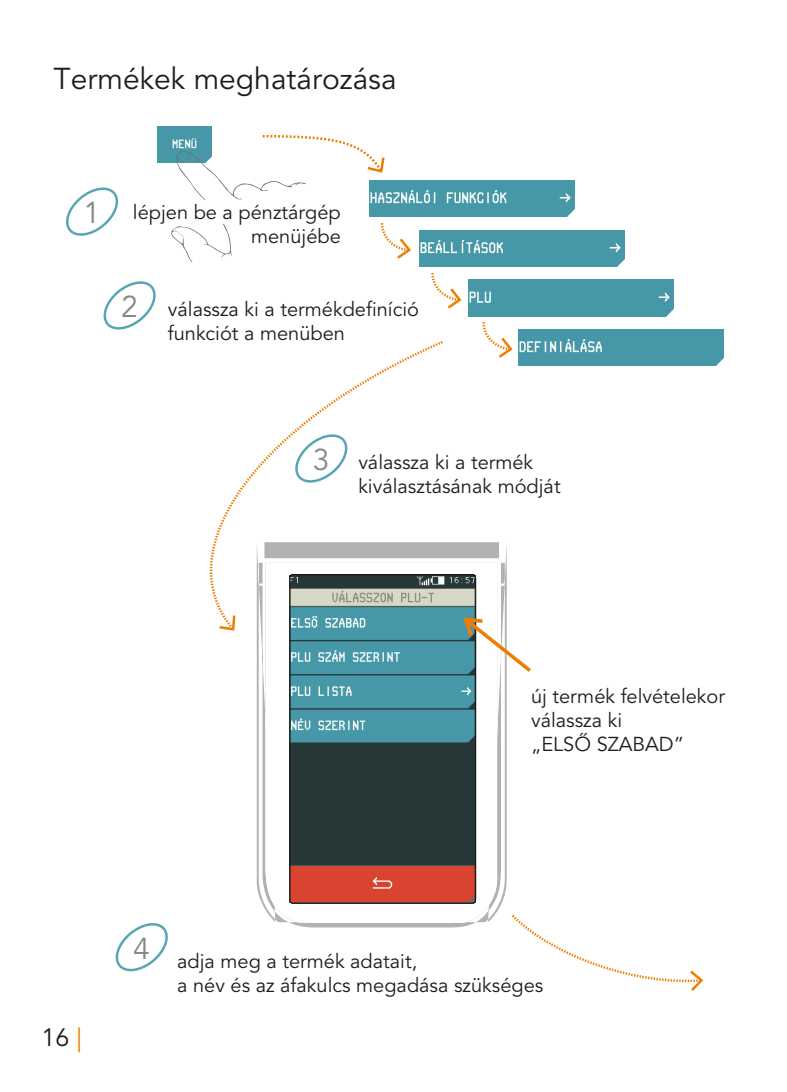
<style>
.page{position:relative;width:787px;height:1092px;background:#fff}
.page>*{position:absolute;margin:0;border:0;box-sizing:border-box;transform-origin:0 0}
.t1{font:30px "Avenir LT Pro";color:#1d1d1b}
.t2{font:30px "Avenir LT Pro";color:#878787}
.t3{font:25px "Avenir LT Pro";color:#1d1d1b}
.t4{font:20px/24px "Avenir LT Pro";color:#1d1d1b}
.s1{font-size:30px;color:#878787}
.s2{color:#ef7d00}
</style>
<div class="page">
<img style="left:518px;top:329px;width:205px;height:37px">
<div style="left:469px;top:280px;width:204px;height:36px;background:#4698a8"></div>
<img style="left:419px;top:230px;width:205px;height:36px">
<img style="left:411px;top:180px;width:164px;height:37px">
<svg style="left:209px;top:341px;width:234px;height:291px"></svg>
<svg style="left:219px;top:615px;width:16px;height:15px"></svg>
<svg style="left:257px;top:542px;width:249px;height:385px"></svg>
<svg style="left:265px;top:563px;width:232px;height:359px"></svg>
<svg style="left:431px;top:273px;width:30px;height:35px"></svg>
<svg style="left:482px;top:322px;width:30px;height:36px"></svg>
<svg style="left:289px;top:432px;width:64px;height:54px"></svg>
<svg style="left:66px;top:126px;width:345px;height:136px"></svg>
<svg style="left:103px;top:281px;width:53px;height:49px"></svg>
<svg style="left:115px;top:923px;width:53px;height:49px"></svg>
<svg style="left:512px;top:915px;width:191px;height:75px"></svg>
<img style="left:291px;top:576px;width:183px;height:325px">
<div style="left:289px;top:574px;width:187px;height:329px;border:1px solid #1d1d1b;border-radius:3px"></div>
<svg style="left:290px;top:601px;width:241px;height:150px"></svg>
<h1 class="t1" style="left:54px;top:61px;width:344px">Termékek meghatározása</h1>
<h1 class="t2" style="left:84px;top:195px;width:18px">1</h1>
<p class="t4" style="left:133px;top:200px;width:209px;text-align:right">lépjen be a pénztárgép menüjébe</p>
<p class="t4" style="left:130px;top:201px;width:202px">przejdź do funkcji kasy</p>
<h1 class="t2" style="left:121px;top:288px;width:18px">2</h1>
<p class="t4" style="left:168px;top:297px;width:253px">válassza ki a termékdefiníció funkciót a menüben</p>
<p class="t4" style="left:358px;top:450px;width:204px;text-indent:-45px"><span class="s1">3</span> válassza ki a termék kiválasztásának módját</p>
<p class="t4" style="left:531px;top:684px;width:196px">új termék felvételekor válassza ki<br>„ELSŐ SZABAD”</p>
<p class="t3" style="left:42px;top:1022px;width:42px">16 <span class="s2">|</span></p>
<p class="t4" style="left:177px;top:949px;width:368px;text-indent:-44px"><sup>4</sup> adja meg a termék adatait,<br>a név és az áfakulcs megadása szükséges</p>
</div>
